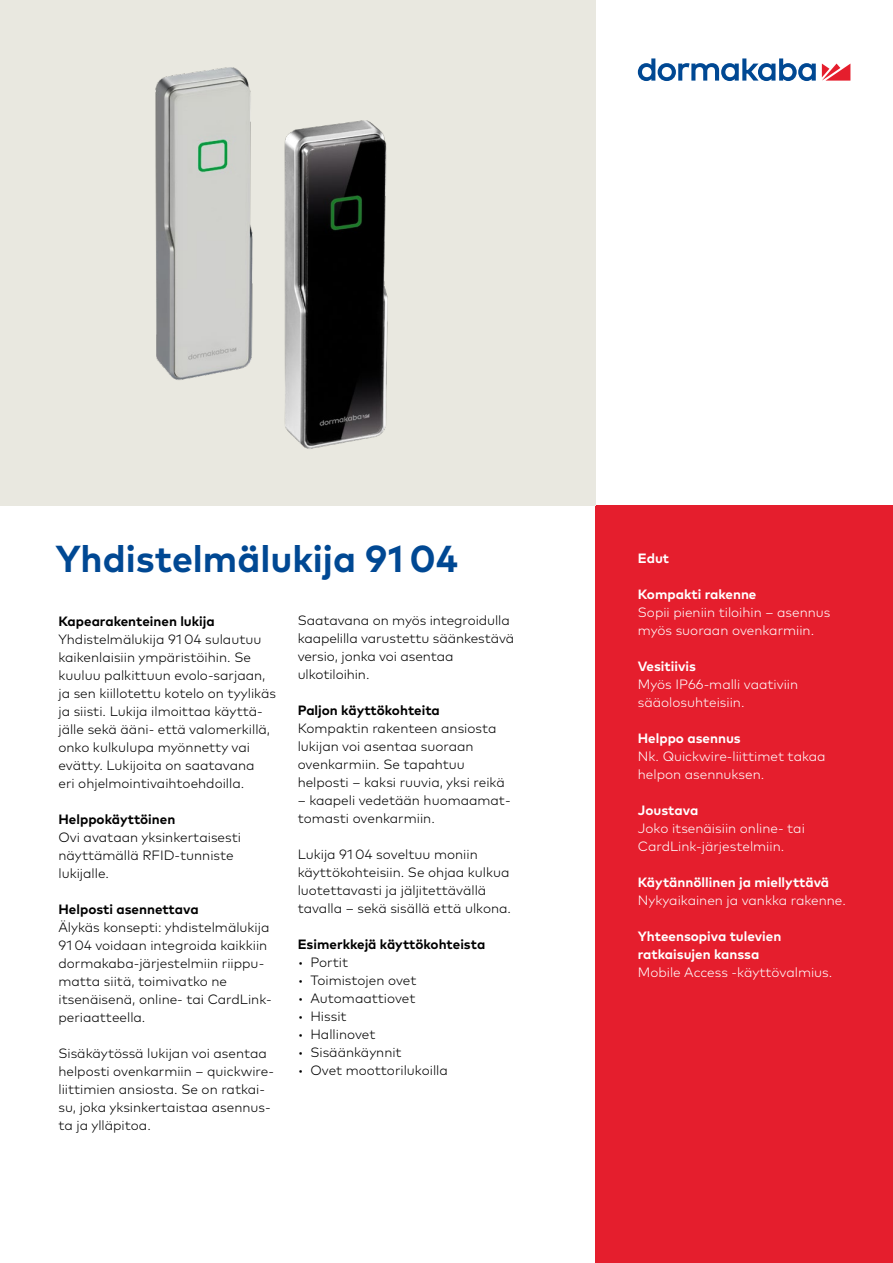
<style>
.page{position:relative;width:893px;height:1263px;background:#fff}
.page>*{position:absolute;margin:0;border:0;box-sizing:border-box;transform-origin:0 0}
.t1{font:700 37.5px "Mark Pro";color:#004893}
.t2{font:300 13.5px/18px "Mark Pro";color:#000}
.t3{font:300 13.5px/18px "Mark Pro";color:#fff}
.t4{font:700 13.5px/18px "Mark Pro";color:#fff}
.t5{font:700 13.5px "Mark Pro";color:#000}
</style>
<div class="page">
<svg style="left:822px;top:64px;width:28px;height:17px"></svg>
<svg style="left:638px;top:58px;width:178px;height:23px"></svg>
<div style="left:595px;top:505px;width:298px;height:758px;background:#e51e2d"></div>
<div style="left:0;top:0;width:595px;height:505px;background:#e9e8e0"></div>
<img style="left:284px;top:120px;width:104px;height:329px">
<img style="left:155px;top:67px;width:98px;height:313px">
<h1 class="t1" style="left:55px;top:530px;width:404px">Yhdistelmälukija 91 04</h1>
<p class="t4" style="left:638px;top:548px;width:33px">Edut</p>
<p class="t4" style="left:638px;top:584px;width:120px">Kompakti rakenne</p>
<p class="t3" style="left:638px;top:602px;width:194px">Sopii pieniin tiloihin – asennus myös suoraan ovenkarmiin.</p>
<p class="t4" style="left:638px;top:656px;width:60px">Vesitiivis</p>
<p class="t3" style="left:638px;top:674px;width:162px">Myös IP66-malli vaativiin sääolosuhteisiin.</p>
<p class="t4" style="left:638px;top:728px;width:104px">Helppo asennus</p>
<p class="t3" style="left:638px;top:746px;width:189px">Nk. Quickwire-liittimet takaa helpon asennuksen.</p>
<p class="t4" style="left:638px;top:800px;width:62px">Joustava</p>
<p class="t3" style="left:638px;top:818px;width:169px">Joko itsenäisiin online- tai<br>CardLink-järjestelmiin.</p>
<p class="t4" style="left:638px;top:872px;width:193px">Käytännöllinen ja miellyttävä</p>
<p class="t3" style="left:638px;top:890px;width:210px">Nykyaikainen ja vankka rakenne.</p>
<p class="t4" style="left:638px;top:926px;width:145px">Yhteensopiva tulevien ratkaisujen kanssa</p>
<p class="t3" style="left:638px;top:962px;width:196px">Mobile Access -käyttövalmius.</p>
<p class="t5" style="left:58px;top:610px;width:158px">Kapearakenteinen lukija</p>
<p class="t2" style="left:58px;top:629px;width:219px">Yhdistelmälukija 91 04 sulautuu kaikenlaisiin ympäristöihin. Se kuuluu palkittuun evolo-sarjaan, ja sen kiillotettu kotelo on tyylikäs ja siisti. Lukija ilmoittaa käyttä&shy;jälle sekä ääni- että valomerkillä, onko kulkulupa myönnetty vai evätty. Lukijoita on saatavana<br>eri ohjelmointivaihtoehdoilla.</p>
<p class="t5" style="left:58px;top:808px;width:118px">Helppokäyttöinen</p>
<p class="t2" style="left:58px;top:827px;width:184px">Ovi avataan yksinkertaisesti näyttämällä RFID-tunniste lukijalle.</p>
<p class="t5" style="left:58px;top:898px;width:142px">Helposti asennettava</p>
<p class="t2" style="left:58px;top:917px;width:215px">Älykäs konsepti: yhdistelmälukija<br>91 04 voidaan integroida kaikkiin dormakaba-järjestelmiin riippu&shy;matta siitä, toimivatko ne itsenäisenä, online- tai CardLink&shy;periaatteella.</p>
<p class="t2" style="left:58px;top:1043px;width:217px">Sisäkäytössä lukijan voi asentaa helposti ovenkarmiin – quickwire&shy;liittimien ansiosta. Se on ratkai&shy;su, joka yksinkertaistaa asennus&shy;ta ja ylläpitoa.</p>
<p class="t2" style="left:298px;top:611px;width:218px">Saatavana on myös integroidulla kaapelilla varustettu säänkestävä versio, jonka voi asentaa ulkotiloihin.</p>
<p class="t5" style="left:298px;top:700px;width:144px">Paljon käyttökohteita</p>
<p class="t2" style="left:298px;top:719px;width:209px">Kompaktin rakenteen ansiosta lukijan voi asentaa suoraan ovenkarmiin. Se tapahtuu helposti – kaksi ruuvia, yksi reikä</p>
<p class="t2" style="left:298px;top:791px;width:214px">– kaapeli vedetään huomaamat&shy;tomasti ovenkarmiin.</p>
<p class="t2" style="left:298px;top:845px;width:215px">Lukija 91 04 soveltuu moniin käyttökohteisiin. Se ohjaa kulkua luotettavasti ja jäljitettävällä tavalla – sekä sisällä että ulkona.</p>
<p class="t5" style="left:298px;top:934px;width:189px">Esimerkkejä käyttökohteista</p>
<p class="t2" style="left:298px;top:953px;width:52px">• Portit</p>
<p class="t2" style="left:298px;top:971px;width:120px">• Toimistojen ovet</p>
<p class="t2" style="left:298px;top:989px;width:119px">• Automaattiovet</p>
<p class="t2" style="left:298px;top:1007px;width:50px">• Hissit</p>
<p class="t2" style="left:298px;top:1024px;width:79px">• Hallinovet</p>
<p class="t2" style="left:298px;top:1042px;width:106px">• Sisäänkäynnit</p>
<p class="t2" style="left:298px;top:1060px;width:152px">• Ovet moottorilukoilla</p>
</div>
